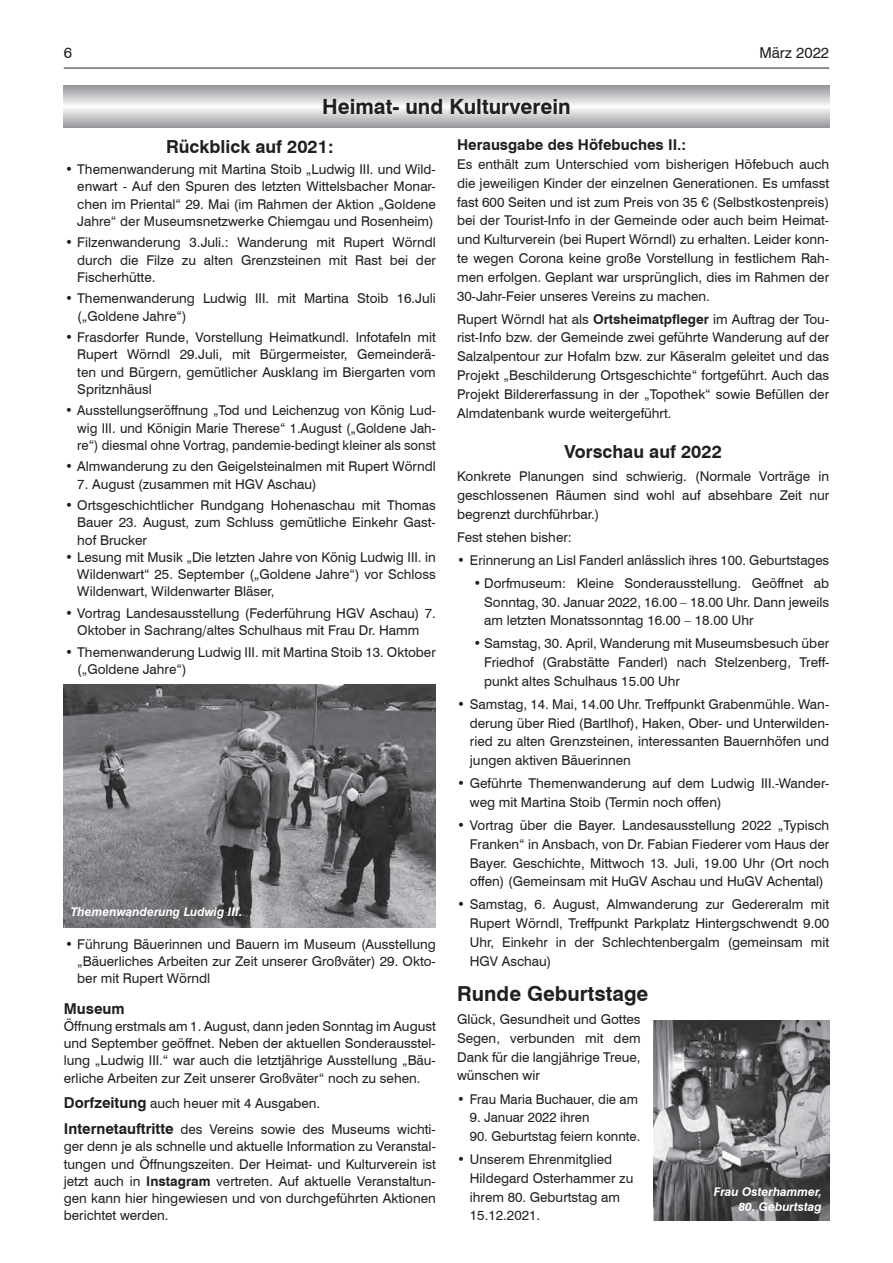
<style>
.page{position:relative;width:893px;height:1263px;background:#fff}
.page>*{position:absolute;margin:0;border:0;box-sizing:border-box;transform-origin:0 0}
.t1{font:700 21px "Swiss 721 BT";color:#231f20}
.t2{font:700 20.7px "Swiss 721 BT";color:#231f20}
.t3{font:700 18px "Swiss 721 BT";color:#231f20}
.t4{font:700 15px "Swiss 721 BT";color:#231f20}
.t5{font:15px "Swiss 721 BT";color:#231f20}
.t6{font:13.5px/18.8px "Swiss 721 BT";color:#231f20;text-align:justify}
.t7{font:italic 700 12px "Swiss 721 BT";color:#fff}
.s1{font-weight:700}
.s2{font-weight:700;font-size:15px}
</style>
<div class="page">
<hr style="left:64px;top:68px;width:765px;height:1px;background:#231f20">
<svg style="left:64px;top:85px;width:765px;height:43px;background:#c6c7c9"></svg>
<img style="left:64px;top:685px;width:372px;height:243px">
<img style="left:653px;top:1020px;width:176px;height:200px">
<p class="t5" style="left:64px;top:44px;width:10px">6</p>
<p class="t5" style="left:759px;top:44px;width:71px">März 2022</p>
<h1 class="t1" style="left:322px;top:94px;width:250px">Heimat- und Kulturverein</h1>
<h3 class="t3" style="left:166px;top:135px;width:169px">Rückblick auf 2021:</h3>
<p class="t6" style="left:77px;top:161px;width:360px;line-height:17.2px;text-indent:-12px">• Themenwanderung mit Martina Stoib „Ludwig III. und Wild&shy;enwart - Auf den Spuren des letzten Wittelsbacher Monar&shy;chen im Priental“ 29. Mai (im Rahmen der Aktion „Goldene Jahre“ der Museumsnetzwerke Chiemgau und Rosenheim)</p>
<p class="t6" style="left:77px;top:234px;width:360px;line-height:17.2px;text-indent:-12px">• Filzenwanderung 3.Juli.: Wanderung mit Rupert Wörndl durch die Filze zu alten Grenzsteinen mit Rast bei der Fischerhütte.</p>
<p class="t6" style="left:77px;top:290px;width:360px;line-height:17.2px;text-indent:-12px">• Themenwanderung Ludwig III. mit Martina Stoib 16.Juli („Goldene Jahre“)</p>
<p class="t6" style="left:77px;top:329px;width:360px;line-height:17.2px;text-indent:-12px">• Frasdorfer Runde, Vorstellung Heimatkundl. Infotafeln mit Rupert Wörndl 29.Juli, mit Bürgermeister, Gemeinderä&shy;ten und Bürgern, gemütlicher Ausklang im Biergarten vom Spritznhäusl</p>
<p class="t6" style="left:77px;top:402px;width:360px;line-height:17.2px;text-indent:-12px">• Ausstellungseröffnung „Tod und Leichenzug von König Lud&shy;wig III. und Königin Marie Therese“ 1.August („Goldene Jah&shy;re“) diesmal ohne Vortrag, pandemie-bedingt kleiner als sonst</p>
<p class="t6" style="left:65px;top:457px;width:372px">• Almwanderung zu den Geigelsteinalmen mit Rupert Wörndl</p>
<p class="t6" style="left:77px;top:474px;width:241px">7. August (zusammen mit HGV Aschau)</p>
<p class="t6" style="left:77px;top:497px;width:360px;line-height:17.2px;text-indent:-12px">• Ortsgeschichtlicher Rundgang Hohenaschau mit Thomas Bauer 23. August, zum Schluss gemütliche Einkehr Gast&shy;hof Brucker</p>
<p class="t6" style="left:77px;top:548px;width:360px;line-height:17.2px;text-indent:-12px">• Lesung mit Musik „Die letzten Jahre von König Ludwig III. in Wildenwart“ 25. September („Goldene Jahre“) vor Schloss Wildenwart, Wildenwarter Bläser,</p>
<p class="t6" style="left:65px;top:604px;width:372px;line-height:17.2px;text-align:center">• Vortrag Landesausstellung (Federführung HGV Aschau) 7.<br>Oktober in Sachrang/altes Schulhaus mit Frau Dr. Hamm</p>
<p class="t6" style="left:77px;top:643px;width:360px;line-height:17.2px;text-indent:-12px">• Themenwanderung Ludwig III. mit Martina Stoib 13. Oktober („Goldene Jahre“)</p>
<p class="t4" style="left:457px;top:136px;width:231px">Herausgabe des Höfebuches II.:</p>
<p class="t6" style="left:457px;top:155px;width:374px">Es enthält zum Unterschied vom bisherigen Höfebuch auch die jeweiligen Kinder der einzelnen Generationen. Es umfasst fast 600 Seiten und ist zum Preis von 35 € (Selbstkostenpreis) bei der Tourist-Info in der Gemeinde oder auch beim Heimat&shy;und Kulturverein (bei Rupert Wörndl) zu erhalten. Leider konn&shy;te wegen Corona keine große Vorstellung in festlichem Rah&shy;men erfolgen. Geplant war ursprünglich, dies im Rahmen der 30-Jahr-Feier unseres Vereins zu machen.</p>
<p class="t6" style="left:457px;top:309px;width:374px">Rupert Wörndl hat als <span class="s1">Ortsheimatpfleger</span> im Auftrag der Tou&shy;rist-Info bzw. der Gemeinde zwei geführte Wanderung auf der Salzalpentour zur Hofalm bzw. zur Käseralm geleitet und das Projekt „Beschilderung Ortsgeschichte“ fortgeführt. Auch das Projekt Bildererfassung in der „Topothek“ sowie Befüllen der Almdatenbank wurde weitergeführt.</p>
<h3 class="t3" style="left:564px;top:441px;width:159px">Vorschau auf 2022</h3>
<p class="t6" style="left:457px;top:467px;width:374px">Konkrete Planungen sind schwierig. (Normale Vorträge in geschlossenen Räumen sind wohl auf absehbare Zeit nur begrenzt durchführbar.)</p>
<p class="t6" style="left:457px;top:527px;width:116px">Fest stehen bisher:</p>
<p class="t6" style="left:457px;top:550px;width:374px">• Erinnerung an Lisl Fanderl anlässlich ihres 100. Geburtstages</p>
<p class="t6" style="left:484px;top:573px;width:347px;text-indent:-11px">• Dorfmuseum: Kleine Sonderausstellung. Geöffnet ab Sonntag, 30. Januar 2022, 16.00 – 18.00 Uhr. Dann jeweils am letzten Monatssonntag 16.00 – 18.00 Uhr</p>
<p class="t6" style="left:484px;top:634px;width:347px;text-indent:-11px">• Samstag, 30. April, Wanderung mit Museumsbesuch über Friedhof (Grabstätte Fanderl) nach Stelzenberg, Treff&shy;punkt altes Schulhaus 15.00 Uhr</p>
<p class="t6" style="left:470px;top:695px;width:361px;text-indent:-13px">• Samstag, 14. Mai, 14.00 Uhr. Treffpunkt Grabenmühle. Wan&shy;derung über Ried (Bartlhof), Haken, Ober- und Unterwilden&shy;ried zu alten Grenzsteinen, interessanten Bauernhöfen und jungen aktiven Bäuerinnen</p>
<p class="t6" style="left:470px;top:774px;width:361px;text-indent:-13px">• Geführte Themenwanderung auf dem Ludwig III.-Wander&shy;weg mit Martina Stoib (Termin noch offen)</p>
<p class="t6" style="left:470px;top:816px;width:361px;text-indent:-13px">• Vortrag über die Bayer. Landesausstellung 2022 „Typisch Franken“ in Ansbach, von Dr. Fabian Fiederer vom Haus der Bayer. Geschichte, Mittwoch 13. Juli, 19.00 Uhr (Ort noch offen) (Gemeinsam mit HuGV Aschau und HuGV Achental)</p>
<p class="t6" style="left:470px;top:895px;width:361px;text-indent:-13px">• Samstag, 6. August, Almwanderung zur Gedereralm mit Rupert Wörndl, Treffpunkt Parkplatz Hintergschwendt 9.00<br>Uhr, Einkehr in der Schlechtenbergalm (gemeinsam mit HGV Aschau)</p>
<h2 class="t2" style="left:457px;top:981px;width:193px">Runde Geburtstage</h2>
<p class="t6" style="left:457px;top:1010px;width:185px">Glück, Gesundheit und Gottes Segen, verbunden mit dem Dank für die langjährige Treue, wünschen wir</p>
<p class="t6" style="left:457px;top:1089px;width:182px">• Frau Maria Buchauer, die am</p>
<p class="t6" style="left:470px;top:1108px;width:121px">9. Januar 2022 ihren</p>
<p class="t6" style="left:470px;top:1127px;width:172px">90. Geburtstag feiern konnte.</p>
<p class="t6" style="left:470px;top:1150px;width:165px;text-align:left;text-indent:-13px">• Unserem Ehrenmitglied<br>Hildegard Osterhammer zu ihrem 80. Geburtstag am<br>15.12.2021.</p>
<p class="t7" style="left:71px;top:905px;width:173px">Themenwanderung Ludwig III.</p>
<p class="t6" style="left:77px;top:935px;width:360px;line-height:17.2px;text-indent:-12px">• Führung Bäuerinnen und Bauern im Museum (Ausstellung „Bäuerliches Arbeiten zur Zeit unserer Großväter) 29. Okto&shy;ber mit Rupert Wörndl</p>
<p class="t4" style="left:64px;top:999px;width:62px">Museum</p>
<p class="t6" style="left:64px;top:1017px;width:374px;line-height:17.2px">Öffnung erstmals am 1. August, dann jeden Sonntag im August und September geöffnet. Neben der aktuellen Sonderausstel&shy;lung „Ludwig III.“ war auch die letztjährige Ausstellung „Bäu&shy;erliche Arbeiten zur Zeit unserer Großväter“ noch zu sehen.</p>
<p class="t6" style="left:64px;top:1090px;width:374px;line-height:25.8px"><span class="s2">Dorfzeitung</span> auch heuer mit 4 Ausgaben.<br><span class="s2">Internetauftritte</span> des Vereins sowie des Museums wichti-</p>
<p class="t6" style="left:64px;top:1138px;width:374px;line-height:17.2px">ger denn je als schnelle und aktuelle Information zu Veranstal&shy;tungen und Öffnungszeiten. Der Heimat- und Kulturverein ist jetzt auch in <span class="s1">Instagram</span> vertreten. Auf aktuelle Veranstaltun&shy;gen kann hier hingewiesen und von durchgeführten Aktionen berichtet werden.</p>
<p class="t7" style="left:714px;top:1184px;width:110px">Frau Osterhammer,</p>
<p class="t7" style="left:738px;top:1200px;width:85px">80. Geburtstag</p>
</div>
